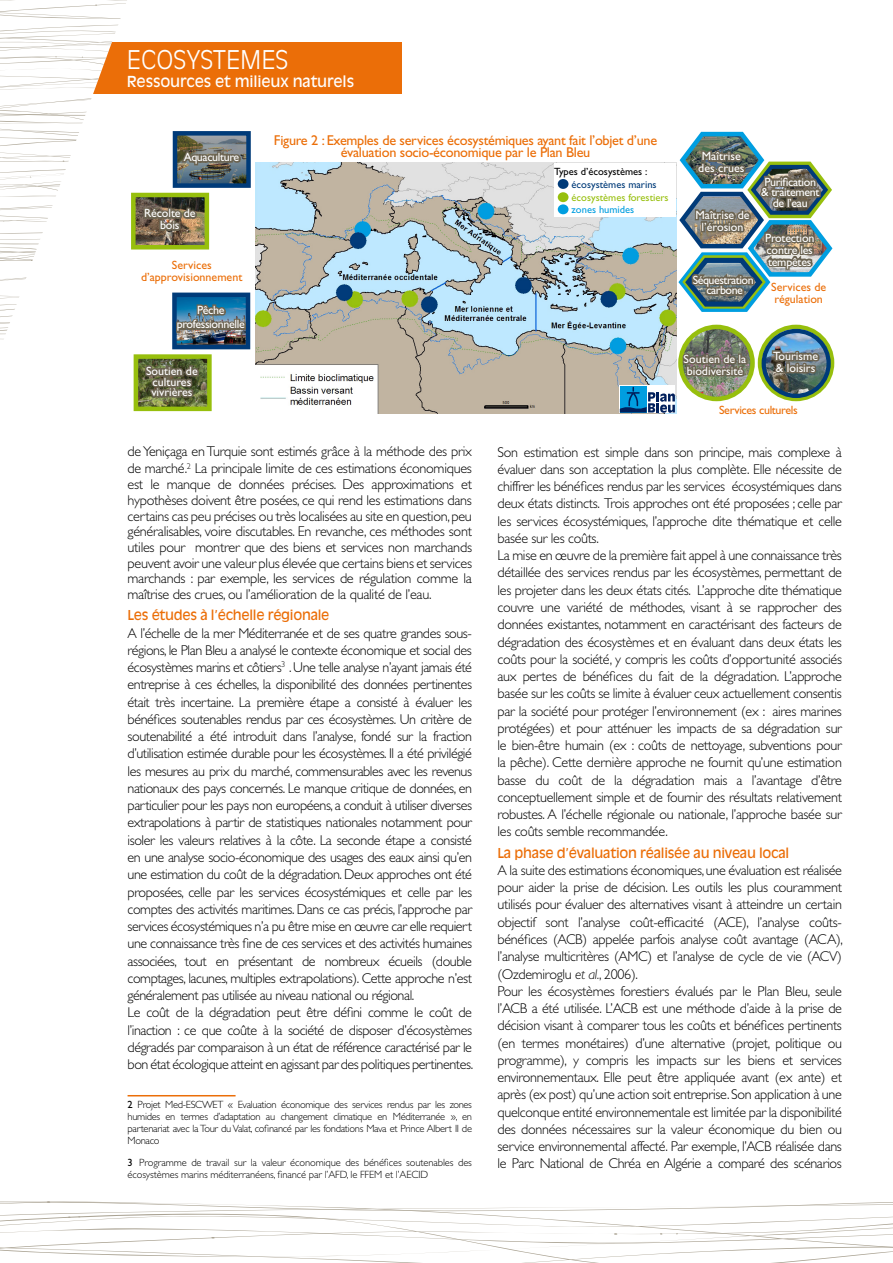
<style>
.page{position:relative;width:893px;height:1263px;background:#fff}
.page>*{position:absolute;margin:0;border:0;box-sizing:border-box;transform-origin:0 0}
.t1{font:300 25.5px "Antique Olive Std";color:#fff}
.t2{font:15px "Antique Olive Std";letter-spacing:-.01em;color:#fff}
.t3{font:300 14.25px/17.2px "Gill Sans Std";letter-spacing:-.02em;color:#000}
.t4{font:14.25px/12px "Gill Sans Std";letter-spacing:-.02em;color:#eb6e08;text-align:center}
.t5{font:13.5px "Antique Olive Std";letter-spacing:-.02em;color:#eb6e08}
.t6{font:12px/12px "Gill Sans Std";letter-spacing:-.02em;color:#fff;text-align:center}
.t7{font:12px/12px "Gill Sans Std";color:#fff}
.t8{font:12px/12px "Gill Sans Std";color:#eb6e08;text-align:center}
.t9{font:12px/10.5px "Gill Sans Std";letter-spacing:-.04em;color:#fff;text-align:center}
.t10{font:12px "Gill Sans Std";letter-spacing:-.03em;color:#eb6e08}
.t11{font:300 10.5px/12px "Gill Sans Std";letter-spacing:-.01em;color:#000;text-align:justify}
.t12{font:10.5px "Gill Sans Std";color:#97bf0d}
.t13{font:10.5px "Gill Sans Std";color:#000}
.t14{font:10.5px "Gill Sans Std";color:#003b79}
.t15{font:10.5px "Gill Sans Std";color:#009ee0}
.s1{font-weight:400}
.s2{font-style:italic}
</style>
<div class="page">
<div style="left:61px;top:43px;width:340px;height:51px;background:#eb6e08"></div>
<svg style="left:0;top:0;width:135px;height:340px"></svg>
<svg style="left:71px;top:172px;width:9px;height:3px"></svg>
<svg style="left:0;top:1201px;width:893px;height:62px"></svg>
<hr style="left:128px;top:1095px;width:108px;height:1px;background:#eb6e08">
<div style="left:758px;top:325px;width:76px;height:76px;border:4px solid #97bf0d;border-radius:50%"></div>
<img style="left:764px;top:332px;width:65px;height:64px">
<div style="left:762px;top:329px;width:69px;height:69px;border:4px solid #003b79;border-radius:50%"></div>
<svg style="left:770px;top:349px;width:52px;height:30px;background:#676d67"></svg>
<img style="left:680px;top:327px;width:72px;height:72px;border-radius:36px">
<div style="left:678px;top:325px;width:77px;height:76px;border:4px solid #97bf0d;border-radius:50%"></div>
<svg style="left:681px;top:352px;width:69px;height:29px;background:#75755c"></svg>
<img style="left:139px;top:359px;width:68px;height:47px">
<div style="left:134px;top:354px;width:78px;height:57px;border:4px solid #97bf0d"></div>
<svg style="left:144px;top:364px;width:57px;height:39px;background:#636445"></svg>
<img style="left:178px;top:136px;width:68px;height:47px">
<div style="left:173px;top:131px;width:78px;height:57px;border:4px solid #003b79"></div>
<svg style="left:179px;top:149px;width:64px;height:19px"></svg>
<img style="left:177px;top:298px;width:68px;height:46px">
<div style="left:172px;top:293px;width:78px;height:56px;border:4px solid #003b79"></div>
<img style="left:175px;top:302px;width:73px;height:34px">
<img style="left:136px;top:198px;width:68px;height:46px">
<div style="left:131px;top:193px;width:78px;height:56px;border:4px solid #97bf0d"></div>
<svg style="left:142px;top:206px;width:57px;height:26px"></svg>
<img style="left:256px;top:163px;width:420px;height:250px">
<div style="left:554px;top:164px;width:121px;height:53px;background:#fff"></div>
<div style="left:558px;top:192px;width:10px;height:10px;background:#97bf0d;border-radius:50%"></div>
<div style="left:558px;top:204px;width:10px;height:10px;background:#009ee0;border-radius:50%"></div>
<div style="left:558px;top:179px;width:10px;height:10px;background:#003b79;border-radius:50%"></div>
<div style="left:620px;top:386px;width:55px;height:27px;background:#fff"></div>
<div style="left:620px;top:386px;width:27px;height:26px;background:#009ee0"></div>
<svg style="left:620px;top:387px;width:55px;height:26px"></svg>
<img style="left:675px;top:131px;width:158px;height:183px">
<h1 class="t1" style="left:127px;top:45px;width:163px">ECOSYSTEMES</h1>
<p class="t2" style="left:127px;top:73px;width:229px">Ressources et milieux naturels</p>
<p class="t6" style="left:184px;top:151px;width:57px">Aquaculture</p>
<p class="t6" style="left:144px;top:207px;width:53px">Récolte de bois</p>
<p class="t8" style="left:141px;top:259px;width:103px">Services d’approvisionnement</p>
<p class="t6" style="left:177px;top:303px;width:69px;line-height:14.4px">Pêche professionnelle</p>
<p class="t4" style="left:274px;top:134px;width:385px">Figure 2 : Exemples de services écosystémiques ayant fait l’objet d’une évaluation socio-économique par le Plan Bleu</p>
<p class="t13" style="left:554px;top:165px;width:95px">Types d’écosystèmes :</p>
<p class="t14" style="left:572px;top:178px;width:87px">écosystèmes marins</p>
<p class="t12" style="left:572px;top:191px;width:99px">écosystèmes forestiers</p>
<p class="t15" style="left:572px;top:204px;width:64px">zones humides</p>
<p class="t7" style="left:698px;top:150px;width:48px;text-align:center">Maîtrise des crues</p>
<p class="t7" style="left:695px;top:209px;width:56px;text-align:center">Maîtrise de l’érosion</p>
<p class="t9" style="left:693px;top:275px;width:62px">Séquestration carbone</p>
<p class="t7" style="left:684px;top:353px;width:64px">Soutien de la</p>
<p class="t7" style="left:146px;top:365px;width:53px">Soutien de</p>
<p class="t7" style="left:687px;top:365px;width:58px">biodiversité</p>
<p class="t7" style="left:151px;top:376px;width:43px;line-height:10.5px">cultures vivrières</p>
<p class="t6" style="left:761px;top:176px;width:60px;line-height:10.5px">Purification &amp; traitement de l’eau</p>
<p class="t6" style="left:765px;top:232px;width:51px;text-align:left">Protection contre les tempêtes</p>
<p class="t8" style="left:771px;top:281px;width:57px;text-align:left">Services de régulation</p>
<p class="t7" style="left:773px;top:350px;width:47px">Tourisme &amp; loisirs</p>
<p class="t3" style="left:128px;top:443px;width:346px">de Yeniçaga en Turquie sont estimés grâce à la méthode des prix de marché.<sup>2</sup> La principale limite de ces estimations économiques</p>
<p class="t3" style="left:128px;top:477px;width:346px;line-height:15.6px;text-align:justify">est le manque de données précises. Des approximations et hypothèses doivent être posées, ce qui rend les estimations dans certains cas peu précises ou très localisées au site en question, peu généralisables, voire discutables. En revanche, ces méthodes sont utiles pour montrer que des biens et services non marchands peuvent avoir une valeur plus élevée que certains biens et services marchands : par exemple, les services de régulation comme la maîtrise des crues, ou l’amélioration de la qualité de l’eau.</p>
<p class="t5" style="left:128px;top:607px;width:203px">Les études à l’échelle régionale</p>
<p class="t3" style="left:128px;top:624px;width:347px">A l’échelle de la mer Méditerranée et de ses quatre grandes sous&shy;régions, le Plan Bleu a analysé le contexte économique et social des écosystèmes marins et côtiers<sup>3</sup><sup>2</sup>. Une telle analyse n’ayant jamais été entreprise à ces échelles, la disponibilité des données pertinentes était très incertaine. La première étape a consisté à évaluer les bénéfices soutenables rendus par ces écosystèmes. Un critère de soutenabilité a été introduit dans l’analyse, fondé sur la fraction d’utilisation estimée durable pour les écosystèmes. Il a été privilégié les mesures au prix du marché, commensurables avec les revenus nationaux des pays concernés. Le manque critique de données, en particulier pour les pays non européens, a conduit à utiliser diverses extrapolations à partir de statistiques nationales notamment pour isoler les valeurs relatives à la côte. La seconde étape a consisté en une analyse socio-économique des usages des eaux ainsi qu’en une estimation du coût de la dégradation. Deux approches ont été proposées, celle par les services écosystémiques et celle par les comptes des activités maritimes. Dans ce cas précis, l’approche par services écosystémiques n’a pu être mise en œuvre car elle requiert une connaissance très fine de ces services et des activités humaines associées, tout en présentant de nombreux écueils (double comptages, lacunes, multiples extrapolations). Cette approche n’est généralement pas utilisée au niveau national ou régional.<br>Le coût de la dégradation peut être défini comme le coût de l’inaction : ce que coûte à la société de disposer d’écosystèmes dégradés par comparaison à un état de référence caractérisé par le bon état écologique atteint en agissant par des politiques pertinentes.</p>
<p class="t11" style="left:128px;top:1099px;width:346px"><span class="s1">2</span> Projet Med-ESCWET « Evaluation économique des services rendus par les zones humides en termes d’adaptation au changement climatique en Méditerranée », en partenariat avec la Tour du Valat, cofinancé par les fondations Mava et Prince Albert II de Monaco</p>
<p class="t11" style="left:128px;top:1156px;width:346px"><span class="s1">3</span> Programme de travail sur la valeur économique des bénéfices soutenables des écosystèmes marins méditerranéens, financé par l’AFD, le FFEM et l’AECID</p>
<p class="t10" style="left:719px;top:403px;width:80px">Services culturels</p>
<p class="t3" style="left:497px;top:443px;width:346px">Son estimation est simple dans son principe, mais complexe à évaluer dans son acceptation la plus complète. Elle nécessite de chiffrer les bénéfices rendus par les services écosystémiques dans deux états distincts. Trois approches ont été proposées ; celle par les services écosystémiques, l’approche dite thématique et celle basée sur les coûts.<br>La mise en œuvre de la première fait appel à une connaissance très détaillée des services rendus par les écosystèmes, permettant de les projeter dans les deux états cités. L’approche dite thématique couvre une variété de méthodes, visant à se rapprocher des données existantes, notamment en caractérisant des facteurs de dégradation des écosystèmes et en évaluant dans deux états les coûts pour la société, y compris les coûts d’opportunité associés aux pertes de bénéfices du fait de la dégradation. L’approche basée sur les coûts se limite à évaluer ceux actuellement consentis par la société pour protéger l’environnement (ex : aires marines protégées) et pour atténuer les impacts de sa dégradation sur le bien-être humain (ex : coûts de nettoyage, subventions pour la pêche). Cette dernière approche ne fournit qu’une estimation basse du coût de la dégradation mais a l’avantage d’être conceptuellement simple et de fournir des résultats relativement robustes. A l’échelle régionale ou nationale, l’approche basée sur les coûts semble recommandée.</p>
<p class="t5" style="left:497px;top:845px;width:293px">La phase d’évaluation réalisée au niveau local</p>
<p class="t3" style="left:497px;top:862px;width:347px">A la suite des estimations économiques, une évaluation est réalisée pour aider la prise de décision. Les outils les plus couramment utilisés pour évaluer des alternatives visant à atteindre un certain objectif sont l’analyse coût-efficacité (ACE), l’analyse coûts&shy;bénéfices (ACB) appelée parfois analyse coût avantage (ACA), l’analyse multicritères (AMC) et l’analyse de cycle de vie (ACV) (Ozdemiroglu <span class="s2">et al.</span>, 2006).<br>Pour les écosystèmes forestiers évalués par le Plan Bleu, seule l’ACB a été utilisée. L’ACB est une méthode d’aide à la prise de décision visant à comparer tous les coûts et bénéfices pertinents (en termes monétaires) d’une alternative (projet, politique ou programme), y compris les impacts sur les biens et services environnementaux. Elle peut être appliquée avant (ex ante) et après (ex post) qu’une action soit entreprise. Son application à une quelconque entité environnementale est limitée par la disponibilité des données nécessaires sur la valeur économique du bien ou service environnemental affecté. Par exemple, l’ACB réalisée dans le Parc National de Chréa en Algérie a comparé des scénarios</p>
</div>
